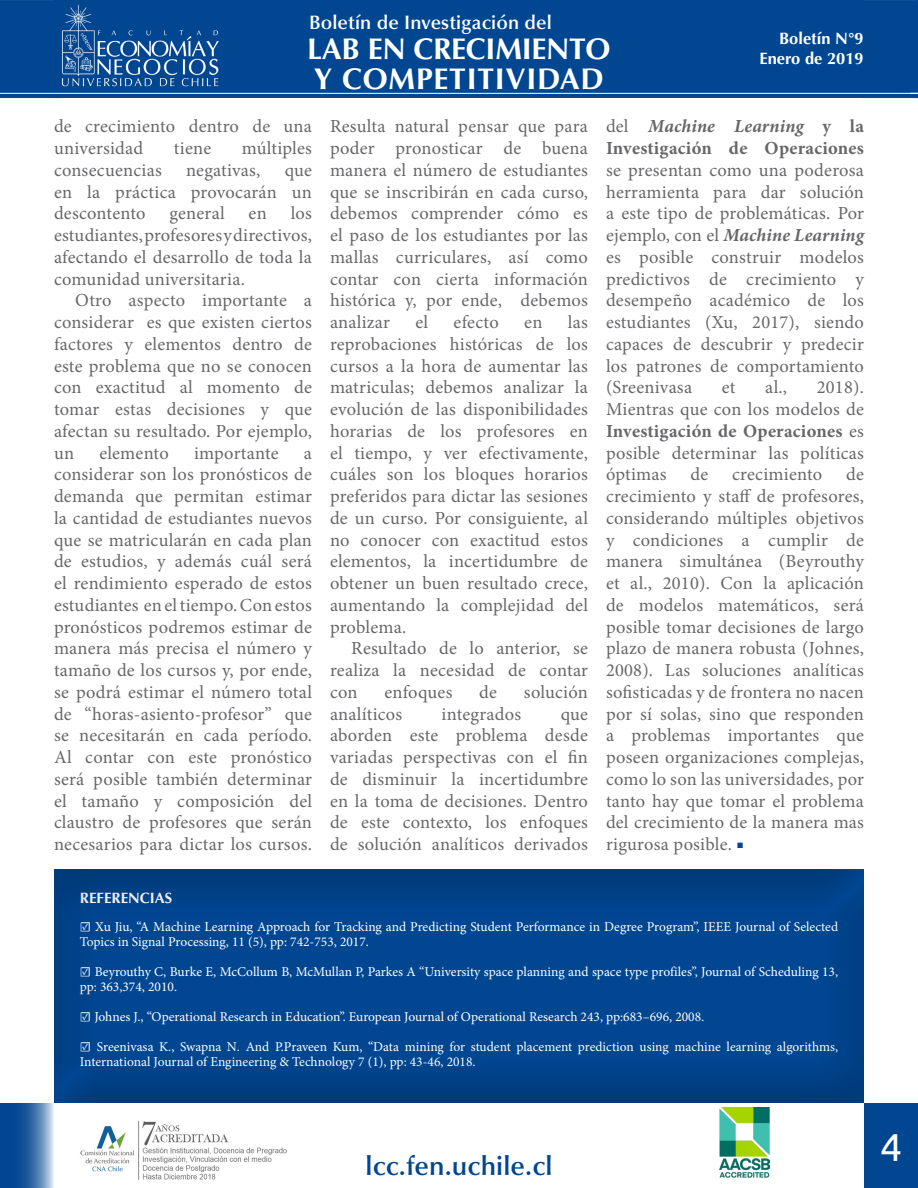
<style>
.page{position:relative;width:918px;height:1188px;background:#fff}
.page>*{position:absolute;margin:0;border:0;box-sizing:border-box;transform-origin:0 0}
.t1{font:39px "Ubuntu";color:#fff}
.t2{font:700 30px/30px "Optima LT Std";letter-spacing:-.01em;color:#fff}
.t3{font:600 27px "Optima LT Std";letter-spacing:.005em;color:#014691}
.t4{font:600 19.5px "Optima LT Std";letter-spacing:.005em;color:#fff}
.t5{font:18.45px/21.8px "Minion Pro";letter-spacing:.015em;color:#67676a;text-align:justify}
.t6{font:700 16.5px/19.8px "Optima LT Std";color:#fff;text-align:right}
.t7{font:700 15px "Optima LT Std";color:#fff}
.t8{font:13.5px/15px "Minion Pro";color:#fff}
.s1{font-weight:700;font-style:italic}
.s2{font-weight:700}
.s3{color:#014691}
</style>
<div class="page">
<div style="left:863px;top:0;width:55px;height:98px;background:#014691;border:1px solid #014691"></div>
<div style="left:864px;top:1103px;width:54px;height:85px;background:#014691"></div>
<div style="left:54px;top:0;width:810px;height:98px;background:#014691"></div>
<svg style="left:0;top:1103px;width:54px;height:85px;background:#3a70a9"></svg>
<div style="left:0;top:0;width:62px;height:98px;background:#014691"></div>
<img style="left:60px;top:0;width:159px;height:92px">
<hr style="left:0;top:93px;width:918px;height:1px;background:#fff">
<svg style="left:910px;top:0;width:8px;height:98px"></svg>
<img style="left:719px;top:1108px;width:51px;height:70px">
<img style="left:80px;top:1120px;width:208px;height:60px">
<div style="left:54px;top:868px;width:812px;height:235px;background:#231f20;opacity:.5"></div>
<p class="t4" style="left:309px;top:11px;width:244px">Boletín de Investigación del</p>
<h2 class="t2" style="left:307px;top:34px;width:305px">LAB EN CRECIMIENTO<br>Y COMPETITIVIDAD</h2>
<p class="t6" style="left:760px;top:29px;width:106px">Boletín N°9<br>Enero de 2019</p>
<p class="t5" style="left:54px;top:116px;width:260px">de crecimiento dentro de una universidad</p>
<p class="t5" style="left:174px;top:138px;width:39px">tiene</p>
<p class="t5" style="left:242px;top:138px;width:72px">múltiples</p>
<p class="t5" style="left:54px;top:159px;width:109px">consecuencias</p>
<p class="t5" style="left:186px;top:159px;width:76px">negativas,</p>
<p class="t5" style="left:54px;top:159px;width:260px;text-indent:231px">que en la práctica provocarán un descontento</p>
<p class="t5" style="left:54px;top:203px;width:260px;text-indent:237px">los estudiantes, profesores y directivos, afectando el desarrollo de toda la comunidad universitaria.</p>
<p class="t5" style="left:54px;top:290px;width:260px;text-indent:21px">Otro aspecto importante a considerar es que existen ciertos factores y elementos dentro de este problema que no se conocen con exactitud al momento de tomar estas decisiones y que afectan su resultado. Por ejemplo, un</p>
<p class="t5" style="left:169px;top:203px;width:57px">general</p>
<p class="t5" style="left:249px;top:203px;width:20px">en</p>
<p class="t5" style="left:99px;top:442px;width:71px">elemento</p>
<p class="t5" style="left:194px;top:442px;width:86px">importante</p>
<p class="t5" style="left:54px;top:442px;width:260px;text-indent:250px">a considerar son los pronósticos de demanda que permitan estimar la cantidad de estudiantes nuevos que se matricularán en cada plan de estudios, y además cuál será el rendimiento esperado de estos estudiantes en el tiempo. Con estos pronósticos podremos estimar de manera más precisa el número y tamaño de los cursos y, por ende, se podrá estimar el número total de “horas-asiento-profesor” que se necesitarán en cada período.<br>Al contar con este pronóstico será posible también determinar el tamaño y composición del claustro de profesores que serán necesarios para dictar los cursos.</p>
<p class="t5" style="left:330px;top:116px;width:260px">Resulta natural pensar que para poder pronosticar de buena manera el número de estudiantes que se inscribirán en cada curso, debemos comprender cómo es el paso de los estudiantes por las mallas curriculares, así como contar con cierta información histórica y, por ende, debemos analizar</p>
<p class="t5" style="left:330px;top:312px;width:260px;text-indent:238px">las reprobaciones históricas de los cursos a la hora de aumentar las matriculas; debemos analizar la evolución de las disponibilidades horarias de los profesores en el tiempo, y ver efectivamente, cuáles son los bloques horarios preferidos para dictar las sesiones de un curso. Por consiguiente, al no conocer con exactitud estos elementos, la incertidumbre de obtener un buen resultado crece, aumentando la complejidad del problema.</p>
<p class="t5" style="left:330px;top:638px;width:260px;text-indent:21px">Resultado de lo anterior, se realiza la necesidad de contar con</p>
<p class="t5" style="left:415px;top:312px;width:14px">el</p>
<p class="t5" style="left:454px;top:312px;width:47px">efecto</p>
<p class="t5" style="left:524px;top:312px;width:20px">en</p>
<p class="t5" style="left:384px;top:681px;width:70px">enfoques</p>
<p class="t5" style="left:479px;top:681px;width:19px">de</p>
<p class="t5" style="left:524px;top:681px;width:66px">solución</p>
<p class="t5" style="left:330px;top:703px;width:74px">analíticos</p>
<p class="t5" style="left:442px;top:703px;width:81px">integrados</p>
<p class="t5" style="left:330px;top:703px;width:260px;text-indent:231px">que aborden este problema desde variadas perspectivas con el fin de disminuir la incertidumbre en la toma de decisiones. Dentro de este contexto, los enfoques de solución analíticos derivados</p>
<p class="t5" style="left:606px;top:116px;width:260px">del <span class="s1">Machine Learning</span> <span class="s2">y la Investigación de Operaciones </span>se presentan como una poderosa herramienta para dar solución a este tipo de problemáticas. Por ejemplo, con el <span class="s1">Machine Learning </span>es posible construir modelos predictivos de crecimiento y desempeño académico de los estudiantes (Xu, 2017), siendo capaces de descubrir y predecir los patrones de comportamiento (Sreenivasa</p>
<p class="t5" style="left:722px;top:377px;width:15px">et</p>
<p class="t5" style="left:765px;top:377px;width:23px">al.,</p>
<p class="t5" style="left:606px;top:377px;width:260px;text-indent:211px">2018).<br>Mientras que con los modelos de <span class="s2">Investigación de Operaciones</span> es posible determinar las políticas óptimas</p>
<p class="t5" style="left:606px;top:464px;width:260px;text-indent:240px">de crecimiento y staff de profesores, considerando múltiples objetivos y condiciones a cumplir de manera simultánea (Beyrouthy et al., 2010). Con la aplicación de modelos matemáticos, será posible tomar decisiones de largo plazo de manera robusta (Johnes, 2008). Las soluciones analíticas sofisticadas y de frontera no nacen por sí solas, sino que responden a problemas importantes que poseen organizaciones complejas, como lo son las universidades, por tanto hay que tomar el problema del crecimiento de la manera mas rigurosa posible. <span class="s3">■</span></p>
<p class="t5" style="left:691px;top:464px;width:19px">de</p>
<p class="t5" style="left:732px;top:464px;width:91px">crecimiento</p>
<p class="t7" style="left:80px;top:889px;width:94px">REFERENCIAS</p>
<p class="t8" style="left:80px;top:919px;width:760px">☑ Xu Jiu, “A Machine Learning Approach for Tracking and Predicting Student Performance in Degree Program”, IEEE Journal of Selected<br>Topics in Signal Processing, 11 (5), pp: 742-753, 2017.</p>
<p class="t8" style="left:80px;top:964px;width:760px">☑ Beyrouthy C, Burke E, McCollum B, McMullan P, Parkes A “University space planning and space type profiles”, Journal of Scheduling 13, pp: 363,374, 2010.</p>
<p class="t8" style="left:80px;top:1009px;width:626px">☑ Johnes J., “Operational Research in Education”. European Journal of Operational Research 243, pp:683–696, 2008.</p>
<p class="t8" style="left:80px;top:1039px;width:760px">☑ Sreenivasa K., Swapna N. And P.Praveen Kum, “Data mining for student placement prediction using machine learning algorithms,<br>International Journal of Engineering &amp; Technology 7 (1), pp: 43-46, 2018.</p>
<h3 class="t3" style="left:366px;top:1151px;width:188px">lcc.fen.uchile.cl</h3>
<h1 class="t1" style="left:880px;top:1123px;width:23px">4</h1>
</div>
